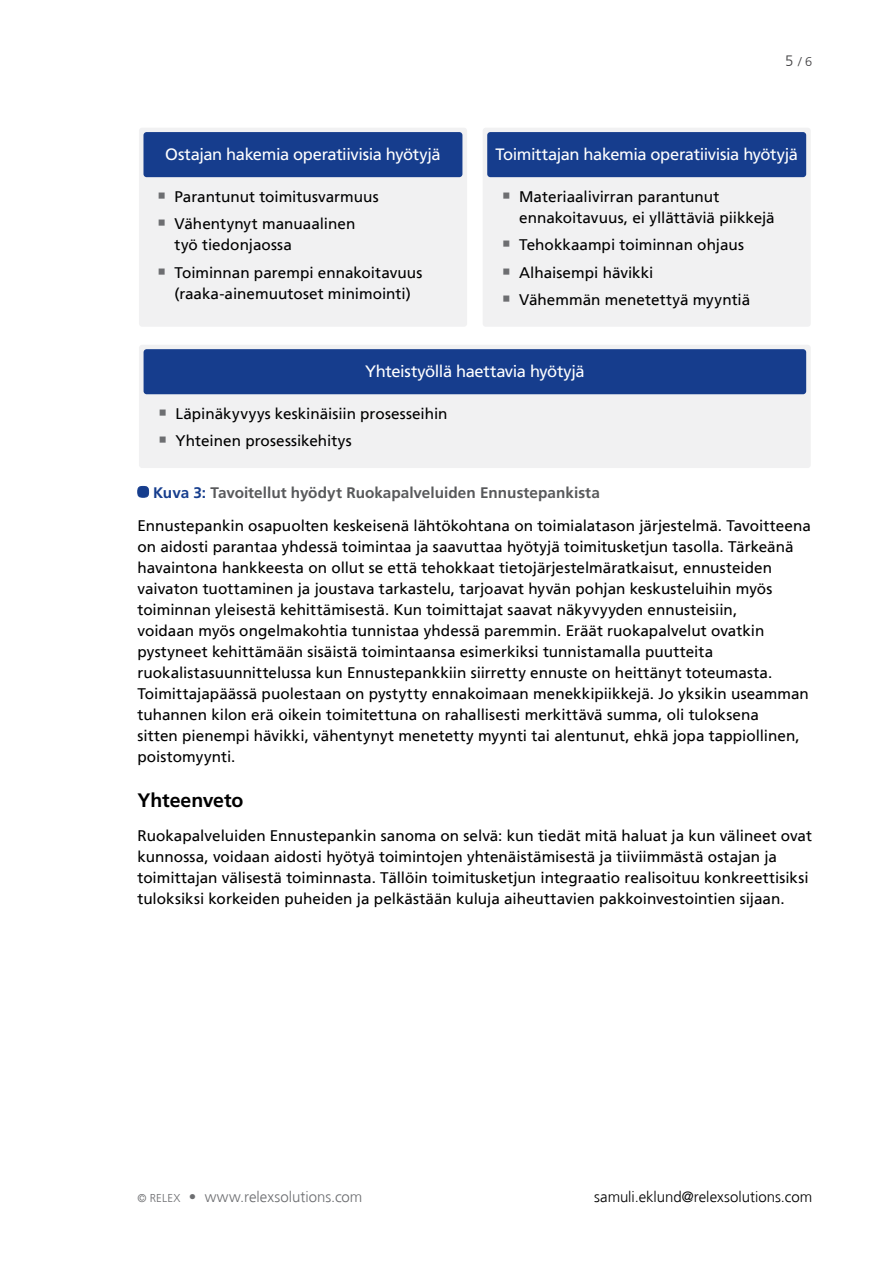
<style>
.page{position:relative;width:893px;height:1263px;background:#fff}
.page>*{position:absolute;margin:0;border:0;box-sizing:border-box;transform-origin:0 0}
.t1{font:700 19.5px "Frutiger LT Com";letter-spacing:-.005em;color:#000}
.t2{font:16.5px "Frutiger LT Com";letter-spacing:-.025em;color:#fff}
.t3{font:15.3px/21px "Frutiger";color:#000}
.t4{font:700 15.3px "Frutiger LT Com";color:#58595b}
.t5{font:300 15px "Frutiger";color:#000}
.t6{font:300 15px "Frutiger";color:#6d6e71}
.t7{font:300 12.75px "Frutiger";color:#414042}
.s1{font-size:15px}
.s2{font-family:"Garamond Premr Pro";font-size:27px;color:#6d6e71}
.s3{color:#163d8d}
.s4{font-size:11.4px}
</style>
<div class="page">
<div style="left:139px;top:128px;width:328px;height:199px;background:#f1f1f2;border-radius:3px"></div>
<div style="left:483px;top:128px;width:328px;height:199px;background:#f1f1f2;border-radius:3px"></div>
<div style="left:139px;top:345px;width:672px;height:123px;background:#f1f1f2;border-radius:3px"></div>
<svg style="left:137px;top:486px;width:12px;height:12px"></svg>
<div style="left:143px;top:132px;width:319px;height:45px;background:#163d8d;border-radius:3px"></div>
<div style="left:487px;top:132px;width:319px;height:45px;background:#163d8d;border-radius:3px"></div>
<div style="left:144px;top:349px;width:662px;height:45px;background:#163d8d;border-radius:3px"></div>
<p class="t7" style="left:785px;top:55px;width:29px"><span class="s1">5</span> / 6</p>
<p class="t2" style="left:165px;top:145px;width:277px">Ostajan hakemia operatiivisia hyötyjä</p>
<p class="t2" style="left:495px;top:145px;width:304px">Toimittajan hakemia operatiivisia hyötyjä</p>
<p class="t3" style="left:158px;top:186px;width:223px"><span class="s2">■</span> Parantunut toimitusvarmuus</p>
<p class="t3" style="left:175px;top:213px;width:182px;text-indent:-17px"><span class="s2">■</span> Vähentynyt manuaalinen työ tiedonjaossa</p>
<p class="t3" style="left:158px;top:262px;width:266px;text-align:center"><span class="s2">■</span> Toiminnan parempi ennakoitavuus (raaka-ainemuutoset minimointi)</p>
<p class="t3" style="left:519px;top:186px;width:257px;text-indent:-17px"><span class="s2">■</span> Materiaalivirran parantunut ennakoitavuus, ei yllättäviä piikkejä</p>
<p class="t3" style="left:502px;top:234px;width:243px"><span class="s2">■</span> Tehokkaampi toiminnan ohjaus</p>
<p class="t3" style="left:502px;top:262px;width:153px"><span class="s2">■</span> Alhaisempi hävikki</p>
<p class="t3" style="left:502px;top:289px;width:250px"><span class="s2">■</span> Vähemmän menetettyä myyntiä</p>
<p class="t2" style="left:365px;top:362px;width:221px">Yhteistyöllä haettavia hyötyjä</p>
<p class="t3" style="left:158px;top:403px;width:291px"><span class="s2">■</span> Läpinäkyvyys keskinäisiin prosesseihin</p>
<p class="t3" style="left:158px;top:431px;width:195px"><span class="s2">■</span> Yhteinen prosessikehitys</p>
<p class="t4" style="left:153px;top:483px;width:448px"><span class="s3">Kuva 3:</span> Tavoitellut hyödyt Ruokapalveluiden Ennustepankista</p>
<p class="t3" style="left:137px;top:515px;width:675px">Ennustepankin osapuolten keskeisenä lähtökohtana on toimialatason järjestelmä. Tavoitteena on aidosti parantaa yhdessä toimintaa ja saavuttaa hyötyjä toimitusketjun tasolla. Tärkeänä havaintona hankkeesta on ollut se että tehokkaat tietojärjestelmäratkaisut, ennusteiden vaivaton tuottaminen ja joustava tarkastelu, tarjoavat hyvän pohjan keskusteluihin myös toiminnan yleisestä kehittämisestä. Kun toimittajat saavat näkyvyyden ennusteisiin,<br>voidaan myös ongelmakohtia tunnistaa yhdessä paremmin. Eräät ruokapalvelut ovatkin pystyneet kehittämään sisäistä toimintaansa esimerkiksi tunnistamalla puutteita ruokalistasuunnittelussa kun Ennustepankkiin siirretty ennuste on heittänyt toteumasta.<br>Toimittajapäässä puolestaan on pystytty ennakoimaan menekkipiikkejä. Jo yksikin useamman tuhannen kilon erä oikein toimitettuna on rahallisesti merkittävä summa, oli tuloksena<br>sitten pienempi hävikki, vähentynyt menetetty myynti tai alentunut, ehkä jopa tappiollinen, poistomyynti.</p>
<p class="t1" style="left:137px;top:789px;width:107px">Yhteenveto</p>
<p class="t3" style="left:137px;top:825px;width:676px">Ruokapalveluiden Ennustepankin sanoma on selvä: kun tiedät mitä haluat ja kun välineet ovat kunnossa, voidaan aidosti hyötyä toimintojen yhtenäistämisestä ja tiiviimmästä ostajan ja toimittajan välisestä toiminnasta. Tällöin toimitusketjun integraatio realisoituu konkreettisiksi tuloksiksi korkeiden puheiden ja pelkästään kuluja aiheuttavien pakkoinvestointien sijaan.</p>
<p class="t6" style="left:137px;top:1188px;width:226px"><span class="s4">© RELEX</span> • www.relexsolutions.com</p>
<p class="t5" style="left:594px;top:1188px;width:219px">samuli.eklund@relexsolutions.com</p>
</div>
